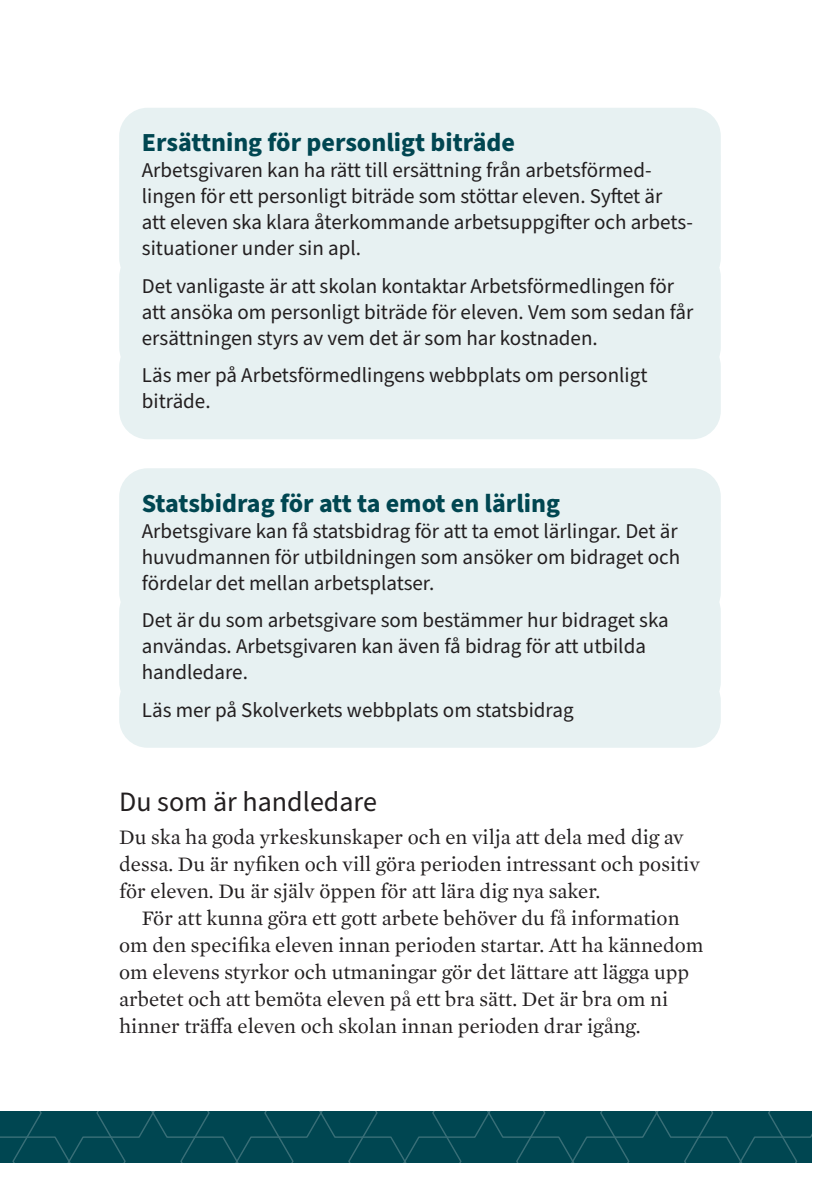
<style>
.page{position:relative;width:840px;height:1191px;background:#fff}
.page>*{position:absolute;margin:0;border:0;box-sizing:border-box;transform-origin:0 0}
.t1{font:28px "Source Sans Pro";color:#231f20}
.t2{font:700 26px "Source Sans Pro";color:#004651}
.Fakta_bröd{font:21px/26px "Source Sans Pro";color:#231f20}
.P_indrag{font:21px/27px "Mercury Text G1";color:#231f20}
</style>
<div class="page">
<div style="left:119px;top:108px;width:601px;height:76px;background:#e7f1f2;border-radius:28px"></div>
<div style="left:119px;top:133px;width:601px;height:153px;background:#e7f1f2;border-radius:28px"></div>
<div style="left:119px;top:249px;width:601px;height:127px;background:#e7f1f2;border-radius:28px"></div>
<div style="left:119px;top:338px;width:601px;height:101px;background:#e7f1f2;border-radius:28px"></div>
<div style="left:119px;top:468px;width:601px;height:77px;background:#e7f1f2;border-radius:28px"></div>
<div style="left:119px;top:494px;width:601px;height:127px;background:#e7f1f2;border-radius:28px"></div>
<div style="left:119px;top:583px;width:601px;height:127px;background:#e7f1f2;border-radius:28px"></div>
<div style="left:119px;top:672px;width:601px;height:75px;background:#e7f1f2;border-radius:28px"></div>
<svg style="left:0;top:1111px;width:812px;height:51px;background:#034853"></svg>
<h3 class="t2" style="left:142px;top:125px;width:374px">Ersättning för personligt biträde</h3>
<p class="Fakta_bröd" style="left:142px;top:158px;width:552px">Arbetsgivaren kan ha rätt till ersättning från arbetsförmed&shy;lingen för ett personligt biträde som stöttar eleven. Syftet är<br>att eleven ska klara återkommande arbetsuppgifter och arbets&shy;situationer under sin apl.</p>
<p class="Fakta_bröd" style="left:142px;top:273px;width:552px">Det vanligaste är att skolan kontaktar Arbetsförmedlingen för att ansöka om personligt biträde för eleven. Vem som sedan får ersättningen styrs av vem det är som har kostnaden.</p>
<p class="Fakta_bröd" style="left:142px;top:363px;width:507px">Läs mer på Arbetsförmedlingens webbplats om personligt biträde.</p>
<h3 class="t2" style="left:142px;top:485px;width:419px">Statsbidrag för att ta emot en lärling</h3>
<p class="Fakta_bröd" style="left:142px;top:518px;width:539px;text-align:justify">Arbetsgivare kan få statsbidrag för att ta emot lärlingar. Det är huvudmannen för utbildningen som ansöker om bidraget och fördelar det mellan arbetsplatser.</p>
<p class="Fakta_bröd" style="left:142px;top:608px;width:528px">Det är du som arbetsgivare som bestämmer hur bidraget ska användas. Arbetsgivaren kan även få bidrag för att utbilda handledare.</p>
<p class="Fakta_bröd" style="left:142px;top:697px;width:433px">Läs mer på Skolverkets webbplats om statsbidrag</p>
<h2 class="t1" style="left:119px;top:783px;width:259px">Du som är handledare</h2>
<p class="P_indrag" style="left:119px;top:822px;width:581px">Du ska ha goda yrkeskunskaper och en vilja att dela med dig av dessa. Du är nyfiken och vill göra perioden intressant och positiv för eleven. Du är själv öppen för att lära dig nya saker.</p>
<p class="P_indrag" style="left:119px;top:903px;width:585px;text-indent:23px">För att kunna göra ett gott arbete behöver du få information om den specifika eleven innan perioden startar. Att ha kännedom om elevens styrkor och utmaningar gör det lättare att lägga upp arbetet och att bemöta eleven på ett bra sätt. Det är bra om ni hinner träffa eleven och skolan innan perioden drar igång.</p>
</div>
